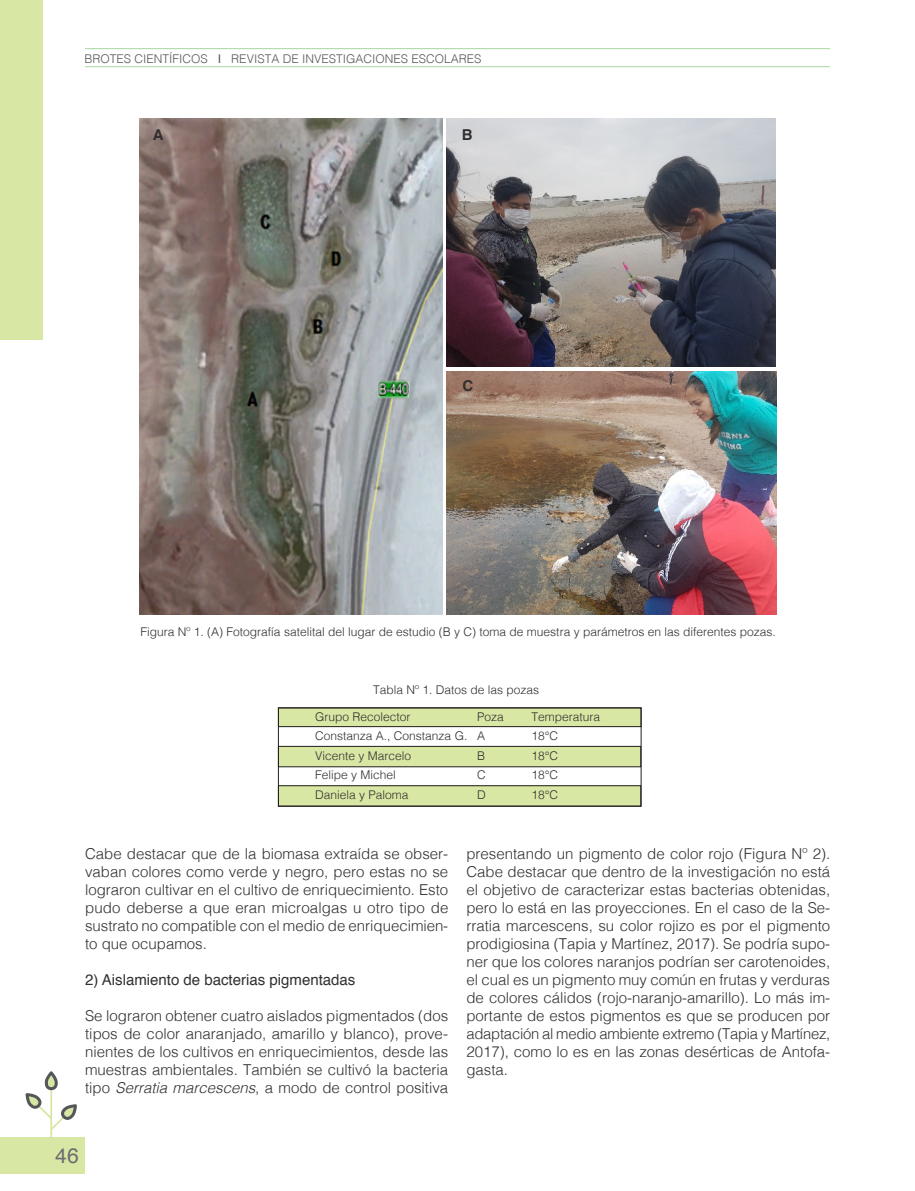
<style>
.page{position:relative;width:915px;height:1191px;background:#fff}
.page>*{position:absolute;margin:0;border:0;box-sizing:border-box;transform-origin:0 0}
.t1{font:21px "Helvetica";color:#57585a}
.contenidos{font:300 15px/18px "Helvetica";color:#312f30;text-align:justify}
.contenidos-2{font:15px "Helvetica";color:#312f30}
.contenidos-3{font:700 15px "Helvetica";color:#312f30}
.pie_de_foto{font:300 12px "Helvetica";color:#312f30}
.Pie_de_pagina{font:300 12px "Helvetica";color:#312f30}
.t2{font:300 12px "Helvetica";color:#57585a}
.s1{font-weight:400}
.s2{font-style:italic}
.s3{color:#6c6d70}
</style>
<div class="page">
<hr style="left:85px;top:48px;width:744px;height:1px;background:#a9d6a0">
<hr style="left:85px;top:66px;width:744px;height:1px;background:#a9d6a0">
<div style="left:0;top:1137px;width:84px;height:37px;background:#d9e7a4"></div>
<svg style="left:26px;top:1071px;width:51px;height:66px"></svg>
<img style="left:140px;top:119px;width:302px;height:495px">
<img style="left:446px;top:119px;width:329px;height:248px">
<img style="left:446px;top:371px;width:330px;height:243px">
<div style="left:278px;top:746px;width:362px;height:21px;background:#d9e7a4"></div>
<div style="left:278px;top:746px;width:363px;height:21px;border:1px solid #231f20"></div>
<div style="left:278px;top:785px;width:362px;height:21px;background:#d9e7a4"></div>
<div style="left:278px;top:785px;width:363px;height:21px;border:1px solid #231f20"></div>
<div style="left:278px;top:708px;width:363px;height:18px;background:#d9e7a4"></div>
<div style="left:278px;top:707px;width:363px;height:20px;border:1px solid #231f20"></div>
<div style="left:0;top:0;width:43px;height:339px;background:#d9e7a4"></div>
<div style="left:278px;top:707px;width:363px;height:99px;border:1px solid #231f20"></div>
<p class="t2" style="left:84px;top:48px;width:398px">BROTES CIENTÍFICOS <span class="s1">I</span> REVISTA DE INVESTIGACIONES ESCOLARES</p>
<p class="contenidos-3" style="left:153px;top:123px;width:12px">A</p>
<p class="contenidos-3" style="left:461px;top:123px;width:12px">B</p>
<p class="contenidos-3" style="left:462px;top:373px;width:12px">C</p>
<p class="pie_de_foto" style="left:140px;top:621px;width:636px">Figura Nº 1. (A) Fotografía satelital del lugar de estudio (B y C) toma de muestra y parámetros en las diferentes pozas.</p>
<p class="pie_de_foto" style="left:373px;top:679px;width:168px">Tabla Nº 1. Datos de las pozas</p>
<p class="Pie_de_pagina" style="left:315px;top:706px;width:97px">Grupo Recolector</p>
<p class="Pie_de_pagina" style="left:477px;top:706px;width:28px">Poza</p>
<p class="Pie_de_pagina" style="left:531px;top:706px;width:70px">Temperatura</p>
<p class="Pie_de_pagina" style="left:315px;top:726px;width:172px">Constanza A., Constanza G. A</p>
<p class="Pie_de_pagina" style="left:531px;top:726px;width:28px">18°C</p>
<p class="Pie_de_pagina" style="left:315px;top:745px;width:98px">Vicente y Marcelo</p>
<p class="Pie_de_pagina" style="left:477px;top:745px;width:10px">B</p>
<p class="Pie_de_pagina" style="left:531px;top:745px;width:28px">18°C</p>
<p class="Pie_de_pagina" style="left:315px;top:765px;width:82px">Felipe y Michel</p>
<p class="Pie_de_pagina" style="left:477px;top:765px;width:10px">C</p>
<p class="Pie_de_pagina" style="left:531px;top:765px;width:28px">18°C</p>
<p class="Pie_de_pagina" style="left:315px;top:784px;width:95px">Daniela y Paloma</p>
<p class="Pie_de_pagina" style="left:477px;top:784px;width:10px">D</p>
<p class="Pie_de_pagina" style="left:531px;top:784px;width:28px">18°C</p>
<p class="contenidos" style="left:85px;top:843px;width:365px">Cabe destacar que de la biomasa extraída se obser&shy;vaban colores como verde y negro, pero estas no se lograron cultivar en el cultivo de enriquecimiento. Esto pudo deberse a que eran microalgas u otro tipo de sustrato no compatible con el medio de enriquecimien&shy;to que ocupamos.</p>
<p class="contenidos-2" style="left:85px;top:968px;width:272px">2) Aislamiento de bacterias pigmentadas</p>
<p class="contenidos" style="left:85px;top:1005px;width:364px">Se lograron obtener cuatro aislados pigmentados (dos tipos de color anaranjado, amarillo y blanco), prove&shy;nientes de los cultivos en enriquecimientos, desde las muestras ambientales. También se cultivó la bacteria tipo <span class="s2">Serratia marcescens</span>, a modo de control positiva</p>
<p class="contenidos" style="left:466px;top:843px;width:365px">presentando un pigmento de color rojo (Figura Nº 2).<br>Cabe destacar que dentro de la investigación no está el objetivo de caracterizar estas bacterias obtenidas, pero lo está en las proyecciones. En el caso de la Se&shy;rratia marcescens, su color rojizo es por el pigmento prodigiosina (Tapia y Martínez, 2017). Se podría supo&shy;ner que los colores naranjos podrían ser carotenoides, el cual es un pigmento muy común en frutas y verduras de colores cálidos (rojo-naranjo-amarillo). Lo más im&shy;portante de estos pigmentos es que se producen por adaptación al medio ambiente extremo (Tapia y Martínez, 2017), como lo es en las zonas desérticas de Antofa&shy;gasta.</p>
<h1 class="t1" style="left:47px;top:1139px;width:33px">46<span class="s3">46</span></h1>
</div>
